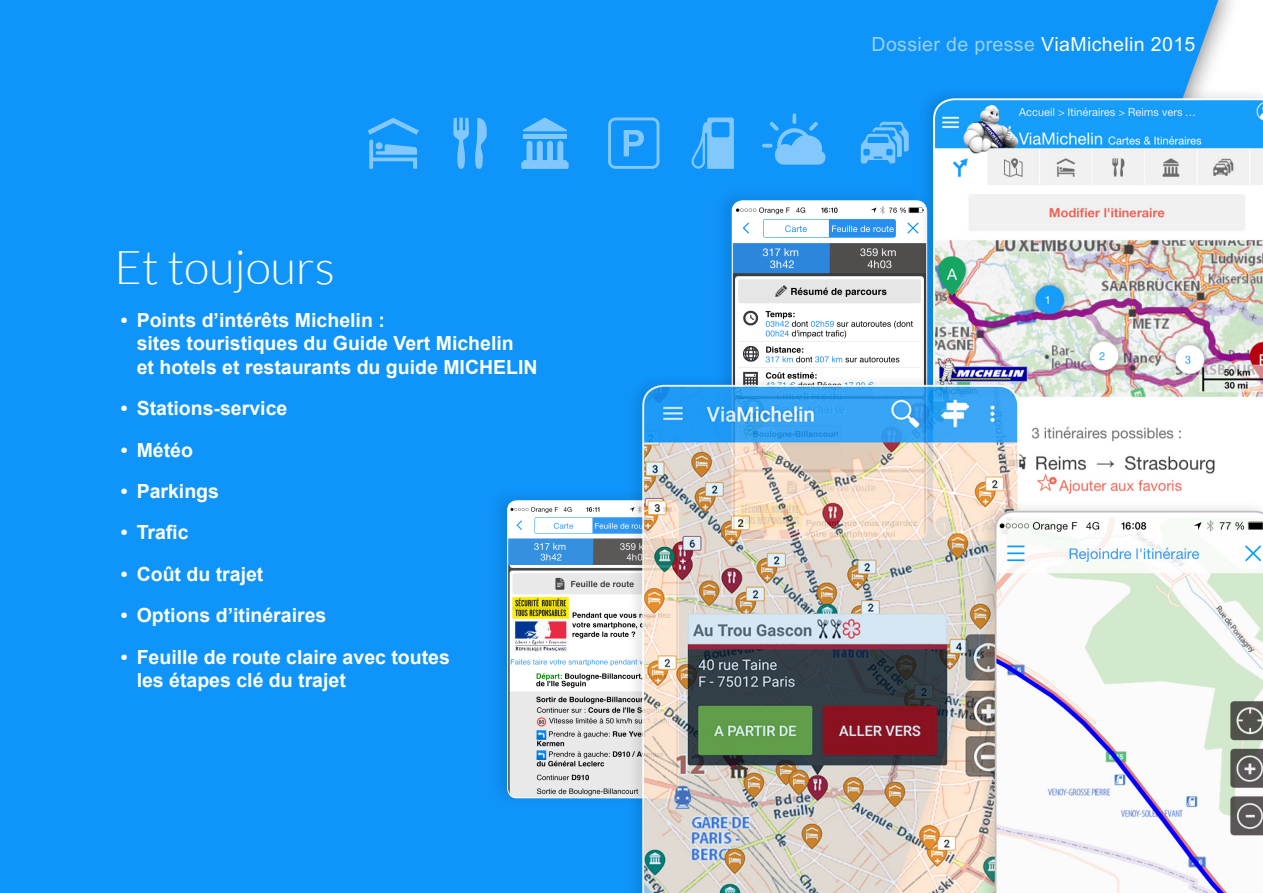
<style>
.page{position:relative;width:1263px;height:893px;background:#fff}
.page>*{position:absolute;margin:0;border:0;box-sizing:border-box;transform-origin:0 0}
.t1{font:300 46.65px "Lato";color:#fff}
.t2{font:700 19.5px/23.4px "Arial";color:#fff}
.t3{font:19.5px "M Arial";letter-spacing:.02em;color:#99d1eb}
.s1{color:#fff}
</style>
<div class="page">
<div style="left:0;top:0;width:1229px;height:893px;background:#0f94fa"></div>
<div style="left:713px;top:187px;width:219px;height:362px;background:#000;opacity:.12"></div>
<img style="left:732px;top:204px;width:185px;height:169px">
<div style="left:489px;top:487px;width:194px;height:320px;background:#000;opacity:.12"></div>
<img style="left:508px;top:505px;width:118px;height:293px">
<div style="left:507px;top:500px;width:172px;height:298px;border:1px solid #fff;border-radius:9px"></div>
<div style="left:917px;top:86px;width:346px;height:463px;background:#000;opacity:.12"></div>
<img style="left:933px;top:98px;width:330px;height:401px">
<div style="left:626px;top:373px;width:397px;height:520px;background:#000;opacity:.12"></div>
<img style="left:642px;top:385px;width:377px;height:508px">
<svg style="left:521px;top:141px;width:48px;height:28px"></svg>
<svg style="left:523px;top:118px;width:44px;height:13px"></svg>
<div style="left:523px;top:134px;width:44px;height:5px;background:#83c8fc"></div>
<svg style="left:368px;top:118px;width:51px;height:51px;background:#38a6fa"></svg>
<svg style="left:453px;top:118px;width:16px;height:51px"></svg>
<svg style="left:475px;top:118px;width:13px;height:51px"></svg>
<svg style="left:608px;top:117px;width:51px;height:52px;background:#32a3fa"></svg>
<svg style="left:691px;top:117px;width:43px;height:52px;background:#53b2fb"></svg>
<svg style="left:761px;top:113px;width:67px;height:52px;background:#3ea9fa"></svg>
<svg style="left:860px;top:122px;width:49px;height:42px;background:#49adfa"></svg>
<div style="left:979px;top:499px;width:284px;height:394px;background:#000;opacity:.12"></div>
<svg style="left:995px;top:511px;width:268px;height:382px"></svg>
<h1 class="t1" style="left:114px;top:243px;width:222px">Et toujours</h1>
<p class="t2" style="left:137px;top:309px;width:402px;text-indent:-16px">• Points d’intérêts Michelin :<br>sites touristiques du Guide Vert Michelin<br>et hotels et restaurants du guide MICHELIN</p>
<p class="t2" style="left:121px;top:397px;width:168px">• Stations-service</p>
<p class="t2" style="left:121px;top:439px;width:74px">• Météo</p>
<p class="t2" style="left:121px;top:480px;width:100px">• Parkings</p>
<p class="t2" style="left:121px;top:521px;width:69px">• Trafic</p>
<p class="t2" style="left:121px;top:563px;width:144px">• Coût du trajet</p>
<p class="t2" style="left:121px;top:604px;width:207px">• Options d’itinéraires</p>
<p class="t2" style="left:137px;top:646px;width:315px;text-indent:-16px">• Feuille de route claire avec toutes les étapes clé du trajet</p>
<p class="t3" style="left:871px;top:33px;width:325px">Dossier de presse <span class="s1">ViaMichelin 2015</span></p>
</div>
